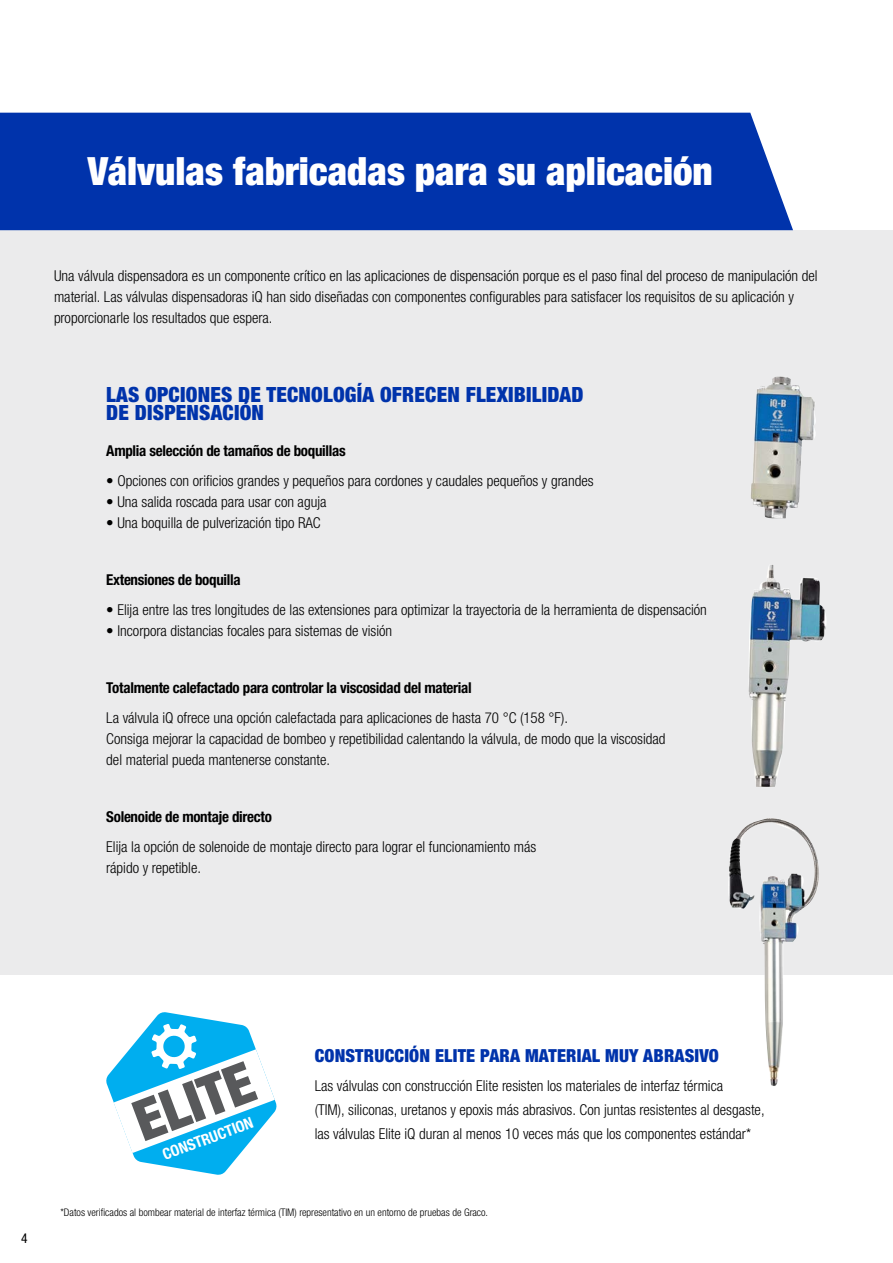
<style>
.page{position:relative;width:893px;height:1263px;background:#fff}
.page>*{position:absolute;margin:0;border:0;box-sizing:border-box;transform-origin:0 0}
.t1{font:900 condensed 56.85px "Helvetica Neue LT Std";color:#58595b}
.t2{font:900 condensed 39px "Helvetica Neue LTW1 G";color:#fff}
.t3{font:900 condensed 21px/18px "Helvetica Neue LTW1 G";letter-spacing:.01em;color:#0033ab}
.t4{font:900 condensed 18px "Helvetica Neue LTW1 G";letter-spacing:.01em;color:#0033ab}
.t5{font:700 condensed 15.45px "Helvetica Neue LT Std";color:#fff}
.t6{font:300 condensed 15px/21px "Helvetica Neue LTW1 G";color:#000}
.t7{font:700 condensed 15px "Helvetica Neue LTW1 G";letter-spacing:-.02em;color:#000}
.t8{font:condensed 13.5px "Helvetica Neue LTW1 G";color:#000}
.t9{font:300 condensed 10.5px "Helvetica Neue LTW1 G";color:#000}
</style>
<div class="page">
<div style="left:0;top:230px;width:893px;height:744px;background:#ebebec"></div>
<svg style="left:106px;top:1012px;width:171px;height:163px"></svg>
<img style="left:750px;top:376px;width:66px;height:142px">
<img style="left:748px;top:565px;width:78px;height:222px">
<img style="left:726px;top:818px;width:94px;height:268px">
<div style="left:0;top:113px;width:793px;height:117px;background:#0033ab"></div>
<h2 class="t2" style="left:88px;top:148px;width:627px">Válvulas fabricadas para su aplicación</h2>
<p class="t6" style="left:54px;top:265px;width:765px">Una válvula dispensadora es un componente crítico en las aplicaciones de dispensación porque es el paso final del proceso de manipulación del material. Las válvulas dispensadoras iQ han sido diseñadas con componentes configurables para satisfacer los requisitos de su aplicación y proporcionarle los resultados que espera.</p>
<h3 class="t3" style="left:106px;top:385px;width:479px">LAS OPCIONES DE TECNOLOGÍA OFRECEN FLEXIBILIDAD<br>DE DISPENSACIÓN</h3>
<p class="t7" style="left:106px;top:442px;width:241px">Amplia selección de tamaños de boquillas</p>
<p class="t6" style="left:106px;top:470px;width:489px">• Opciones con orificios grandes y pequeños para cordones y caudales pequeños y grandes</p>
<p class="t6" style="left:106px;top:491px;width:222px">• Una salida roscada para usar con aguja</p>
<p class="t6" style="left:106px;top:512px;width:216px">• Una boquilla de pulverización tipo RAC</p>
<p class="t7" style="left:106px;top:571px;width:136px">Extensiones de boquilla</p>
<p class="t6" style="left:106px;top:599px;width:602px">• Elija entre las tres longitudes de las extensiones para optimizar la trayectoria de la herramienta de dispensación</p>
<p class="t6" style="left:106px;top:620px;width:287px">• Incorpora distancias focales para sistemas de visión</p>
<p class="t7" style="left:106px;top:679px;width:367px">Totalmente calefactado para controlar la viscosidad del material</p>
<p class="t6" style="left:106px;top:707px;width:561px">La válvula iQ ofrece una opción calefactada para aplicaciones de hasta 70 °C (158 °F).<br>Consiga mejorar la capacidad de bombeo y repetibilidad calentando la válvula, de modo que la viscosidad del material pueda mantenerse constante.</p>
<p class="t7" style="left:106px;top:808px;width:167px">Solenoide de montaje directo</p>
<p class="t6" style="left:106px;top:836px;width:431px">Elija la opción de solenoide de montaje directo para lograr el funcionamiento más rápido y repetible.</p>
<p class="t8" style="left:21px;top:1230px;width:8px">4</p>
<h1 class="t1" style="left:124px;top:1089px;width:126px;rotate:-20deg">ELITE</h1>
<p class="t5" style="left:160px;top:1146px;width:97px;rotate:-21deg">CONSTRUCTION</p>
<p class="t4" style="left:315px;top:1045px;width:406px">CONSTRUCCIÓN ELITE PARA MATERIAL MUY ABRASIVO</p>
<p class="t6" style="left:315px;top:1073px;width:451px;line-height:24px">Las válvulas con construcción Elite resisten los materiales de interfaz térmica<br>(TIM), siliconas, uretanos y epoxis más abrasivos. Con juntas resistentes al desgaste, las válvulas Elite iQ duran al menos 10 veces más que los componentes estándar*</p>
<p class="t9" style="left:60px;top:1206px;width:429px">*Datos verificados al bombear material de interfaz térmica (TIM) representativo en un entorno de pruebas de Graco.</p>
</div>
